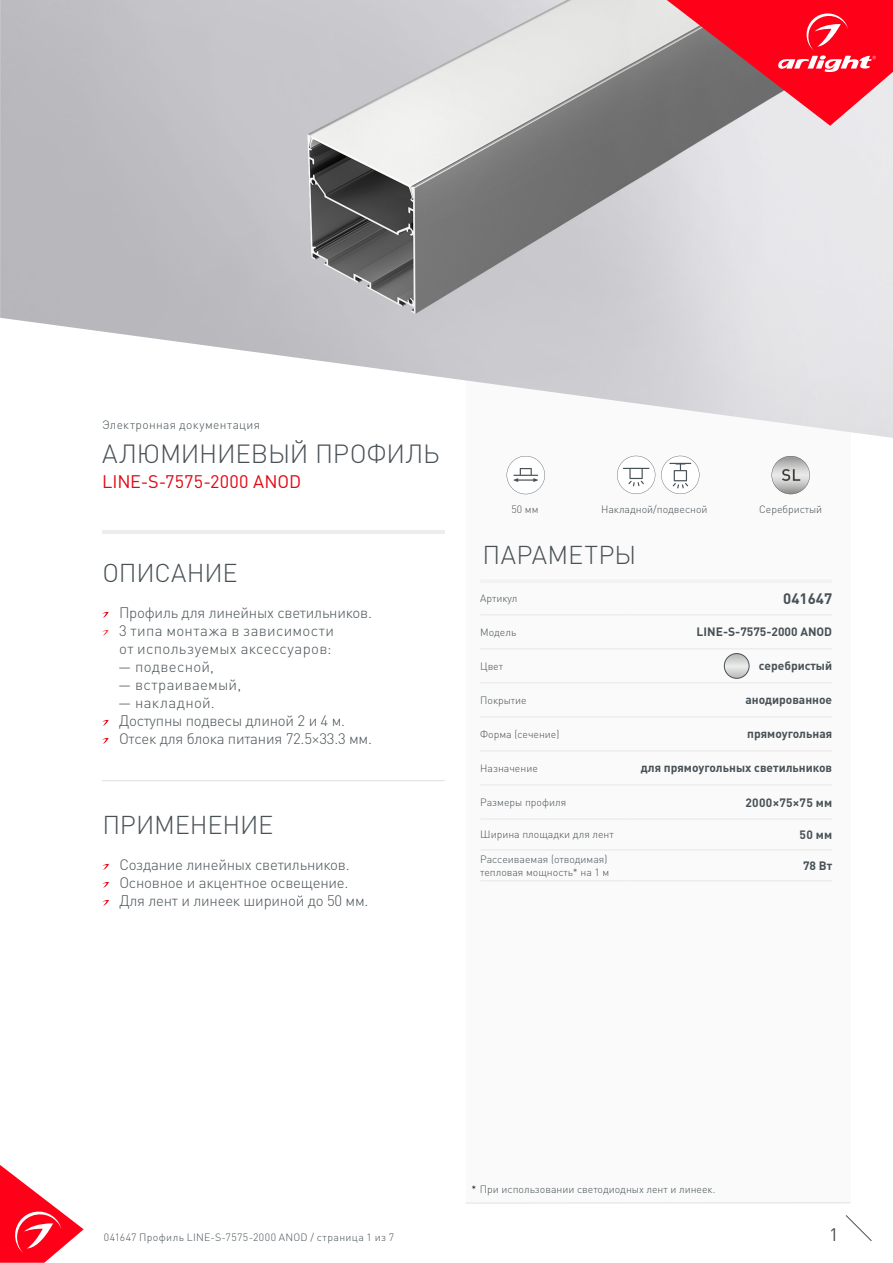
<style>
.page{position:relative;width:893px;height:1263px;background:#fff}
.page>*{position:absolute;margin:0;border:0;box-sizing:border-box;transform-origin:0 0}
.t1{font:300 25.95px "DIN Pro";letter-spacing:-.01em;color:#485156}
.t2{font:300 25.5px "DIN Pro";letter-spacing:-.005em;color:#485156}
.t3{font:300 25.5px "DIN Pro";letter-spacing:.015em;color:#485156}
.t4{font:18px "DIN Pro";letter-spacing:.005em;color:#e30613}
.t5{font:18px "DIN Pro";color:#485156}
.t6{font:300 15px/18px "DIN Pro";letter-spacing:-.015em;color:#485156}
.t7{font:300 15px/18px "DIN Pro";letter-spacing:.015em;color:#485156}
.t8{font:300 15px "DIN Pro";letter-spacing:.02em;color:#485156}
.t9{font:700 15px "DIN Pro";color:#485156}
.t10{font:700 12px "DIN Pro";color:#485156}
.t11{font:300 12px "DIN Pro";letter-spacing:.03em;color:#485156}
.t12{font:700 12px "DIN Pro";letter-spacing:.02em;color:#485156}
.t13{font:300 10.5px/12.6px "DIN Pro";color:#485156}
.t14{font:300 10.5px "DIN Pro";letter-spacing:.035em;color:#485156}
.s1{color:#000}
</style>
<div class="page">
<svg style="left:0;top:1165px;width:84px;height:98px"></svg>
<svg style="left:845px;top:1215px;width:27px;height:26px"></svg>
<div style="left:466px;top:250px;width:384px;height:953px;background:#fafafa"></div>
<img style="left:0;top:0;width:893px;height:438px">
<hr style="left:480px;top:579px;width:148px;height:4px;background:#f2f2f2">
<hr style="left:628px;top:579px;width:204px;height:4px;background:#f2f2f2">
<hr style="left:480px;top:614px;width:148px;height:1px;background:#ededed">
<hr style="left:628px;top:614px;width:204px;height:1px;background:#ededed">
<hr style="left:480px;top:648px;width:148px;height:2px;background:#ededed">
<hr style="left:628px;top:648px;width:204px;height:2px;background:#ededed">
<hr style="left:480px;top:682px;width:148px;height:2px;background:#ededed">
<hr style="left:628px;top:682px;width:204px;height:2px;background:#ededed">
<hr style="left:480px;top:716px;width:148px;height:2px;background:#ededed">
<hr style="left:628px;top:716px;width:204px;height:2px;background:#ededed">
<hr style="left:480px;top:750px;width:148px;height:2px;background:#ededed">
<hr style="left:628px;top:750px;width:204px;height:2px;background:#ededed">
<hr style="left:480px;top:784px;width:148px;height:2px;background:#ededed">
<hr style="left:628px;top:784px;width:204px;height:2px;background:#ededed">
<hr style="left:480px;top:818px;width:148px;height:2px;background:#ededed">
<hr style="left:628px;top:818px;width:204px;height:2px;background:#ededed">
<hr style="left:480px;top:849px;width:148px;height:2px;background:#ededed">
<hr style="left:628px;top:849px;width:204px;height:2px;background:#ededed">
<hr style="left:480px;top:880px;width:148px;height:1px;background:#ededed">
<hr style="left:628px;top:880px;width:204px;height:1px;background:#ededed">
<hr style="left:466px;top:1202px;width:384px;height:1px;background:#e3e3e3">
<svg style="left:667px;top:0;width:226px;height:126px;background:#d54a57"></svg>
<svg style="left:102px;top:864px;width:7px;height:6px"></svg>
<svg style="left:102px;top:882px;width:7px;height:6px"></svg>
<svg style="left:102px;top:900px;width:7px;height:6px"></svg>
<hr style="left:102px;top:780px;width:343px;height:1px;background:#e3e3e3">
<svg style="left:507px;top:456px;width:38px;height:38px"></svg>
<svg style="left:617px;top:456px;width:38px;height:38px"></svg>
<svg style="left:661px;top:456px;width:38px;height:38px"></svg>
<svg style="left:102px;top:612px;width:7px;height:6px"></svg>
<svg style="left:102px;top:630px;width:7px;height:6px"></svg>
<svg style="left:102px;top:720px;width:7px;height:6px"></svg>
<svg style="left:102px;top:738px;width:7px;height:6px"></svg>
<hr style="left:102px;top:530px;width:342px;height:3px;background:#ededed">
<svg style="left:772px;top:456px;width:38px;height:38px"></svg>
<svg style="left:724px;top:653px;width:25px;height:25px"></svg>
<div style="left:724px;top:653px;width:25px;height:26px;border:1px solid #485156;border-radius:50%"></div>
<p class="t11" style="left:102px;top:417px;width:160px">Электронная документация</p>
<h1 class="t1" style="left:102px;top:436px;width:339px">АЛЮМИНИЕВЫЙ ПРОФИЛЬ</h1>
<h3 class="t4" style="left:102px;top:470px;width:201px">LINE-S-7575-2000 ANOD</h3>
<h2 class="t2" style="left:102px;top:555px;width:137px">ОПИСАНИЕ</h2>
<h3 class="t7" style="left:119px;top:602px;width:254px">Профиль для линейных светильников.<br>3 типа монтажа в зависимости<br>от используемых аксессуаров:</h3>
<h3 class="t8" style="left:118px;top:656px;width:97px">— подвесной,</h3>
<h3 class="t7" style="left:118px;top:674px;width:125px">— встраиваемый,</h3>
<h3 class="t6" style="left:118px;top:692px;width:255px">— накладной.<br>Доступны подвесы длиной 2 и 4 м.<br>Отсек для блока питания 72.5×33.3 мм.</h3>
<h2 class="t2" style="left:102px;top:807px;width:172px">ПРИМЕНЕНИЕ</h2>
<h3 class="t6" style="left:119px;top:854px;width:251px">Создание линейных светильников.<br>Основное и акцентное освещение.<br>Для лент и линеек шириной до 50 мм.</h3>
<p class="t13" style="left:511px;top:502px;width:29px">50 мм</p>
<p class="t13" style="left:601px;top:502px;width:108px">Накладной/подвесной</p>
<p class="t13" style="left:759px;top:502px;width:65px">Серебристый</p>
<h2 class="t3" style="left:483px;top:537px;width:155px">ПАРАМЕТРЫ</h2>
<p class="t13" style="left:480px;top:591px;width:39px">Артикул</p>
<h3 class="t9" style="left:783px;top:588px;width:50px">041647</h3>
<p class="t13" style="left:480px;top:625px;width:38px">Модель</p>
<p class="t10" style="left:697px;top:624px;width:137px">LINE-S-7575-2000 ANOD</p>
<p class="t13" style="left:480px;top:659px;width:24px">Цвет</p>
<p class="t10" style="left:759px;top:658px;width:75px">серебристый</p>
<p class="t13" style="left:480px;top:693px;width:48px">Покрытие</p>
<p class="t10" style="left:745px;top:692px;width:88px">анодированное</p>
<p class="t13" style="left:480px;top:727px;width:81px">Форма (сечение)</p>
<p class="t10" style="left:747px;top:726px;width:86px">прямоугольная</p>
<p class="t13" style="left:480px;top:761px;width:59px">Назначение</p>
<p class="t10" style="left:641px;top:760px;width:193px">для прямоугольных светильников</p>
<p class="t13" style="left:480px;top:795px;width:87px">Размеры профиля</p>
<p class="t12" style="left:745px;top:794px;width:88px">2000×75×75 мм</p>
<p class="t13" style="left:480px;top:828px;width:135px">Ширина площадки для лент</p>
<p class="t10" style="left:799px;top:826px;width:34px">50 мм</p>
<p class="t13" style="left:480px;top:852px;width:131px">Рассеиваемая (отводимая) тепловая мощность* на 1 м</p>
<p class="t10" style="left:803px;top:857px;width:31px">78 Вт</p>
<p class="t13" style="left:471px;top:1183px;width:246px"><span class="s1">*</span> При использовании светодиодных лент и линеек.</p>
<p class="t14" style="left:104px;top:1230px;width:292px">041647 Профиль LINE-S-7575-2000 ANOD / страница 1 из 7</p>
<h3 class="t5" style="left:829px;top:1222px;width:11px">1</h3>
</div>
